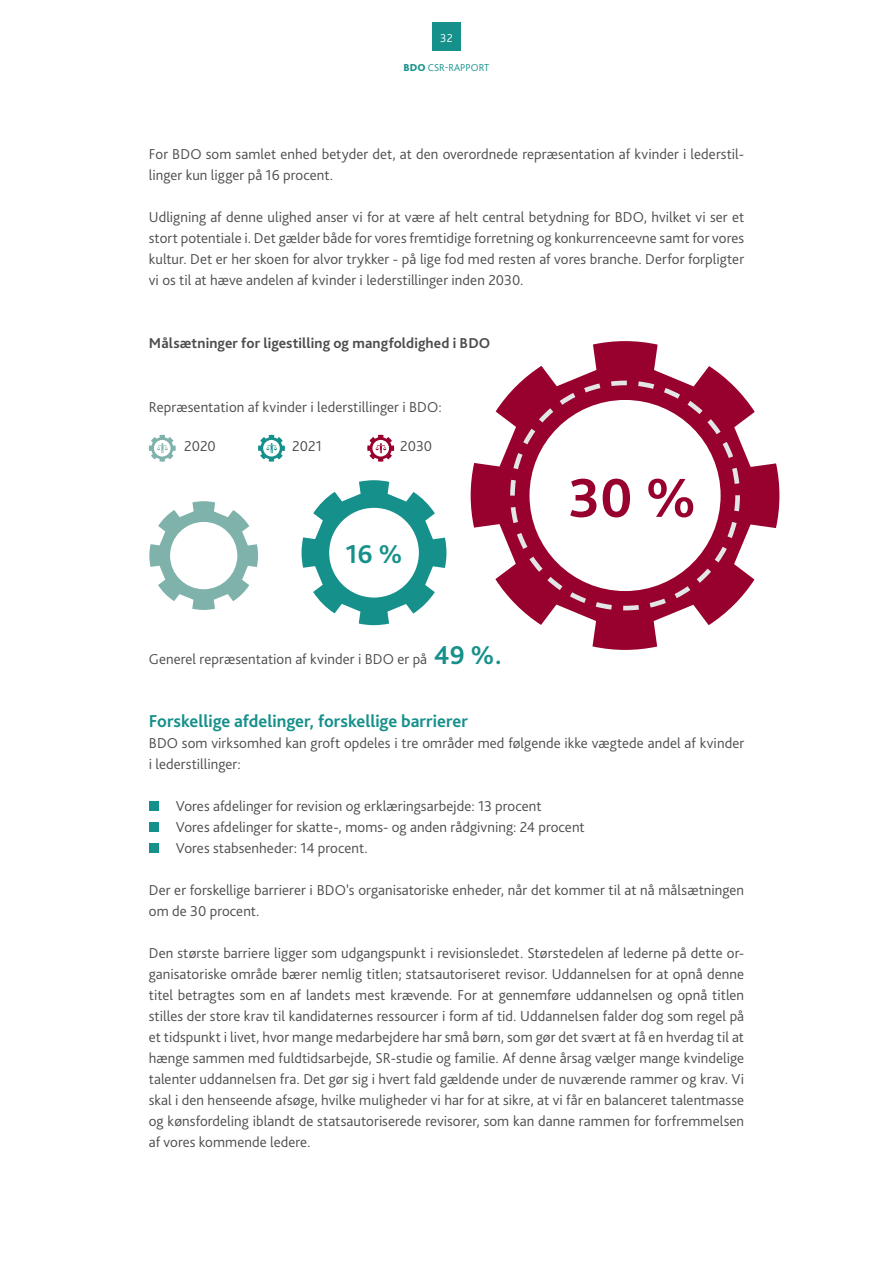
<style>
.page{position:relative;width:893px;height:1263px;background:#fff}
.page>*{position:absolute;margin:0;border:0;box-sizing:border-box;transform-origin:0 0}
.t1{font:700 57.45px "Bliss Pro";color:#98012d}
.t2{font:700 27px "Bliss Pro";color:#16908b}
.t3{font:700 18px "Bliss Pro";letter-spacing:-.005em;color:#16908b}
.t4{font:300 15px/21px "Bliss Pro";letter-spacing:.005em;color:#4e4c4b}
.t5{font:700 15px "Bliss Pro";letter-spacing:.01em;color:#4e4c4b}
.t6{font:300 12px "Bliss Pro";color:#fff}
.t7{font:300 10.5px "Bliss Pro";color:#16908b}
.s1{font-weight:800}
.s2{font-weight:700;font-size:27px;color:#16908b}
</style>
<div class="page">
<div style="left:432px;top:23px;width:29px;height:28px;background:#16908b"></div>
<svg style="left:302px;top:480px;width:144px;height:145px"></svg>
<svg style="left:149px;top:435px;width:27px;height:27px"></svg>
<svg style="left:258px;top:435px;width:27px;height:27px"></svg>
<svg style="left:149px;top:501px;width:109px;height:109px"></svg>
<svg style="left:471px;top:341px;width:308px;height:309px"></svg>
<svg style="left:367px;top:435px;width:27px;height:27px"></svg>
<svg style="left:510px;top:381px;width:230px;height:229px"></svg>
<div style="left:149px;top:801px;width:10px;height:9px;background:#16908b"></div>
<div style="left:149px;top:822px;width:10px;height:9px;background:#16908b"></div>
<div style="left:149px;top:843px;width:10px;height:9px;background:#16908b"></div>
<p class="t6" style="left:440px;top:30px;width:14px">32</p>
<p class="t7" style="left:404px;top:61px;width:87px"><span class="s1">BDO</span> CSR-RAPPORT</p>
<p class="t4" style="left:149px;top:144px;width:597px">For BDO som samlet enhed betyder det, at den overordnede repræsentation af kvinder i lederstil&shy;linger kun ligger på 16 procent.</p>
<p class="t4" style="left:149px;top:207px;width:597px;text-align:justify">Udligning af denne ulighed anser vi for at være af helt central betydning for BDO, hvilket vi ser et stort potentiale i. Det gælder både for vores fremtidige forretning og konkurrenceevne samt for vores kultur. Det er her skoen for alvor trykker - på lige fod med resten af vores branche. Derfor forpligter vi os til at hæve andelen af kvinder i lederstillinger inden 2030.</p>
<p class="t5" style="left:149px;top:334px;width:343px">Målsætninger for ligestilling og mangfoldighed i BDO</p>
<p class="t4" style="left:149px;top:396px;width:294px">Repræsentation af kvinder i lederstillinger i BDO:</p>
<p class="t4" style="left:184px;top:435px;width:33px">2020</p>
<p class="t4" style="left:292px;top:435px;width:31px">2021</p>
<p class="t4" style="left:400px;top:435px;width:33px">2030</p>
<h2 class="t2" style="left:346px;top:537px;width:59px">16 %</h2>
<p class="t4" style="left:149px;top:648px;width:355px">Generel repræsentation af kvinder i BDO er på <span class="s2">49 %.</span></p>
<h1 class="t1" style="left:568px;top:462px;width:130px">30 %</h1>
<p class="t3" style="left:149px;top:709px;width:321px">Forskellige afdelinger, forskellige barrierer</p>
<p class="t4" style="left:149px;top:732px;width:597px">BDO som virksomhed kan groft opdeles i tre områder med følgende ikke vægtede andel af kvinder i lederstillinger:</p>
<p class="t4" style="left:149px;top:795px;width:394px">• Vores afdelinger for revision og erklæringsarbejde: 13 procent</p>
<p class="t4" style="left:149px;top:816px;width:437px">• Vores afdelinger for skatte-, moms- og anden rådgivning: 24 procent</p>
<p class="t4" style="left:149px;top:837px;width:221px">• Vores stabsenheder: 14 procent.</p>
<p class="t4" style="left:149px;top:879px;width:597px">Der er forskellige barrierer i BDO’s organisatoriske enheder, når det kommer til at nå målsætningen om de 30 procent.</p>
<p class="t4" style="left:149px;top:942px;width:597px;text-align:justify">Den største barriere ligger som udgangspunkt i revisionsledet. Størstedelen af lederne på dette or&shy;ganisatoriske område bærer nemlig titlen; statsautoriseret revisor. Uddannelsen for at opnå denne titel betragtes som en af landets mest krævende. For at gennemføre uddannelsen og opnå titlen stilles der store krav til kandidaternes ressourcer i form af tid. Uddannelsen falder dog som regel på et tidspunkt i livet, hvor mange medarbejdere har små børn, som gør det svært at få en hverdag til at hænge sammen med fuldtidsarbejde, SR-studie og familie. Af denne årsag vælger mange kvindelige talenter uddannelsen fra. Det gør sig i hvert fald gældende under de nuværende rammer og krav. Vi skal i den henseende afsøge, hvilke muligheder vi har for at sikre, at vi får en balanceret talentmasse og kønsfordeling iblandt de statsautoriserede revisorer, som kan danne rammen for forfremmelsen af vores kommende ledere.</p>
</div>
